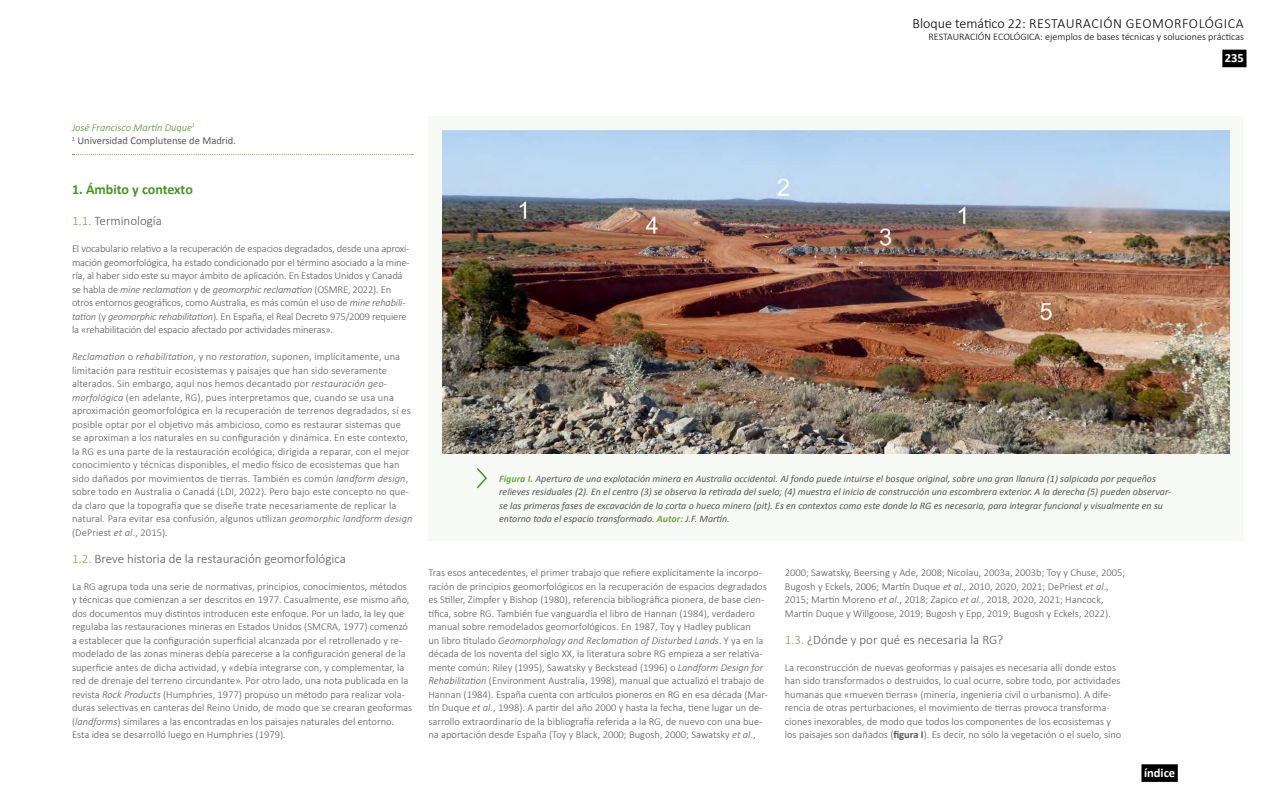
<style>
.page{position:relative;width:1280px;height:800px;background:#fff}
.page>*{position:absolute;margin:0;border:0;box-sizing:border-box;transform-origin:0 0}
.t1{font:300 14px "Calibri";letter-spacing:.035em;color:#000}
.t2{font:700 14px "Calibri";letter-spacing:-.005em;color:#4a9228}
.t3{font:300 13px "Calibri";color:#575756}
.t4{font:700 12.6px "Calibri";color:#fff}
.t5{font:300 10.5px/13.5px "Calibri";color:#575756}
.t6{font:10.5px/13.5px "Calibri";color:#575756}
.t7{font:300 10.1px "Calibri";color:#000}
.t8{font:italic 10px/13.5px "Calibri";color:#575756}
.s1{font-weight:300;font-style:italic;color:#4a9228}
.s2{color:#74a54c}
.s3{font-style:italic}
.s4{font-weight:700;color:#74a54c}
.s5{font-weight:700}
</style>
<div class="page">
<div style="left:1141px;top:764px;width:37px;height:18px;background:#000"></div>
<div style="left:1222px;top:50px;width:25px;height:17px;background:#000"></div>
<svg style="left:72px;top:154px;width:341px;height:1px"></svg>
<div style="left:428px;top:116px;width:816px;height:425px;background:#f7f9f4"></div>
<svg style="left:477px;top:468px;width:10px;height:20px"></svg>
<img style="left:443px;top:130px;width:787px;height:323px">
<h1 class="t1" style="left:913px;top:14px;width:333px">Bloque temático 22: RESTAURACIÓN GEOMORFOLÓGICA</h1>
<p class="t7" style="left:928px;top:30px;width:317px">RESTAURACIÓN ECOLÓGICA: ejemplos de bases técnicas y soluciones prácticas</p>
<p class="t4" style="left:1225px;top:50px;width:21px">235</p>
<p class="t6" style="left:72px;top:120px;width:166px"><span class="s1">José Francisco Martín Duque</span><sup>1<br></sup><sup>1</sup> Universidad Complutense de Madrid.</p>
<h1 class="t2" style="left:72px;top:180px;width:122px">1. Ámbito y contexto</h1>
<p class="t3" style="left:72px;top:213px;width:91px"><span class="s2">1.1.</span> Terminología</p>
<p class="t5" style="left:72px;top:242px;width:339px">El vocabulario relativo a la recuperación de espacios degradados, desde una aproxi&shy;mación geomorfológica, ha estado condicionado por el término asociado a la mine&shy;ría, al haber sido este su mayor ámbito de aplicación. En Estados Unidos y Canadá se habla de <span class="s3">mine reclamation</span> y de <span class="s3">geomorphic reclamation</span> (OSMRE, 2022). En otros entornos geográficos, como Australia, es más común el uso de <span class="s3">mine rehabili&shy;tation</span> (y <span class="s3">geomorphic rehabilitation</span>). En España, el Real Decreto 975/2009 requiere la «rehabilitación del espacio afectado por actividades mineras».</p>
<p class="t5" style="left:72px;top:350px;width:342px"><span class="s3">Reclamation</span> o <span class="s3">rehabilitation</span>, y no <span class="s3">restoration</span>, suponen, implícitamente, una limitación para restituir ecosistemas y paisajes que han sido severamente alterados. Sin embargo, aquí nos hemos decantado por <span class="s3">restauración geo&shy;morfológica</span> (en adelante, RG), pues interpretamos que, cuando se usa una aproximación geomorfológica en la recuperación de terrenos degradados, sí es posible optar por el objetivo más ambicioso, como es restaurar sistemas que se aproximan a los naturales en su configuración y dinámica. En este contexto, la RG es una parte de la restauración ecológica, dirigida a reparar, con el mejor conocimiento y técnicas disponibles, el medio físico de ecosistemas que han sido dañados por movimientos de tierras. También es común <span class="s3">landform design</span>, sobre todo en Australia o Canadá (LDI, 2022). Pero bajo este concepto no que&shy;da claro que la topografía que se diseñe trate necesariamente de replicar la natural. Para evitar esa confusión, algunos utilizan <span class="s3">geomorphic landform design </span>(DePriest <span class="s3">et al</span>., 2015)<span class="s3">.</span></p>
<p class="t3" style="left:72px;top:550px;width:275px"><span class="s2">1.2.</span> Breve historia de la restauración geomorfológica</p>
<p class="t5" style="left:72px;top:579px;width:342px">La RG agrupa toda una serie de normativas, principios, conocimientos, métodos y técnicas que comienzan a ser descritos en 1977. Casualmente, ese mismo año, dos documentos muy distintos introducen este enfoque. Por un lado, la ley que regulaba las restauraciones mineras en Estados Unidos (SMCRA, 1977) comenzó a establecer que la configuración superficial alcanzada por el retrollenado y re&shy;modelado de las zonas mineras debía parecerse a la configuración general de la superficie antes de dicha actividad, y «debía integrarse con, y complementar, la red de drenaje del terreno circundante». Por otro lado, una nota publicada en la revista <span class="s3">Rock Products</span> (Humphries, 1977) propuso un método para realizar vola&shy;duras selectivas en canteras del Reino Unido, de modo que se crearan geoformas (<span class="s3">landforms</span>) similares a las encontradas en los paisajes naturales del entorno.<br>Esta idea se desarrolló luego en Humphries (1979).</p>
<p class="t8" style="left:499px;top:471px;width:674px"><span class="s4">Figura I.</span> Apertura de una explotación minera en Australia occidental. Al fondo puede intuirse el bosque original, sobre una gran llanura (1) salpicada por pequeños relieves residuales (2). En el centro (3) se observa la retirada del suelo; (4) muestra el inicio de construcción una escombrera exterior. A la derecha (5) pueden observar&shy;se las primeras fases de excavación de la corta o hueco minero (pit). Es en contextos como este donde la RG es necesaria, para integrar funcional y visualmente en su entorno todo el espacio transformado. <span class="s4">Autor:</span> J.F. Martín.</p>
<p class="t5" style="left:428px;top:566px;width:341px">Tras esos antecedentes, el primer trabajo que refiere explícitamente la incorpo&shy;ración de principios geomorfológicos en la recuperación de espacios degradados es Stiller, Zimpfer y Bishop (1980), referencia bibliográfica pionera, de base cien&shy;tífica, sobre RG. También fue vanguardia el libro de Hannan (1984), verdadero manual sobre remodelados geomorfológicos. En 1987, Toy y Hadley publican<br>un libro titulado <span class="s3">Geomorphology and Reclamation of Disturbed Lands</span>. Y ya en la década de los noventa del siglo XX, la literatura sobre RG empieza a ser relativa&shy;mente común: Riley (1995), Sawatsky y Beckstead (1996) o <span class="s3">Landform Design for Rehabilitation</span> (Environment Australia, 1998), manual que actualizó el trabajo de Hannan (1984). España cuenta con artículos pioneros en RG en esa década (Mar&shy;tín Duque <span class="s3">et al</span>., 1998). A partir del año 2000 y hasta la fecha, tiene lugar un de&shy;sarrollo extraordinario de la bibliografía referida a la RG, de nuevo con una bue&shy;na aportación desde España (Toy y Black, 2000; Bugosh, 2000; Sawatsky <span class="s3">et al</span>.,</p>
<p class="t5" style="left:785px;top:566px;width:342px">2000; Sawatsky, Beersing y Ade, 2008; Nicolau, 2003a, 2003b; Toy y Chuse, 2005; Bugosh y Eckels, 2006; Martín Duque <span class="s3">et al</span>., 2010, 2020, 2021; DePriest <span class="s3">et al</span>., 2015; Martín Moreno <span class="s3">et al</span>., 2018; Zapico <span class="s3">et al</span>., 2018, 2020, 2021; Hancock, Martín Duque y Willgoose, 2019; Bugosh y Epp, 2019; Bugosh y Eckels, 2022).</p>
<p class="t3" style="left:785px;top:631px;width:220px"><span class="s2">1.3.</span> ¿Dónde y por qué es necesaria la RG?</p>
<p class="t5" style="left:785px;top:660px;width:338px">La reconstrucción de nuevas geoformas y paisajes es necesaria allí donde estos han sido transformados o destruidos, lo cual ocurre, sobre todo, por actividades humanas que «mueven tierras» (minería, ingeniería civil o urbanismo). A dife&shy;rencia de otras perturbaciones, el movimiento de tierras provoca transforma&shy;ciones inexorables, de modo que todos los componentes de los ecosistemas y los paisajes son dañados (<span class="s5">figura I</span>). Es decir, no sólo la vegetación o el suelo, sino</p>
<p class="t4" style="left:1144px;top:765px;width:33px">índice</p>
</div>
